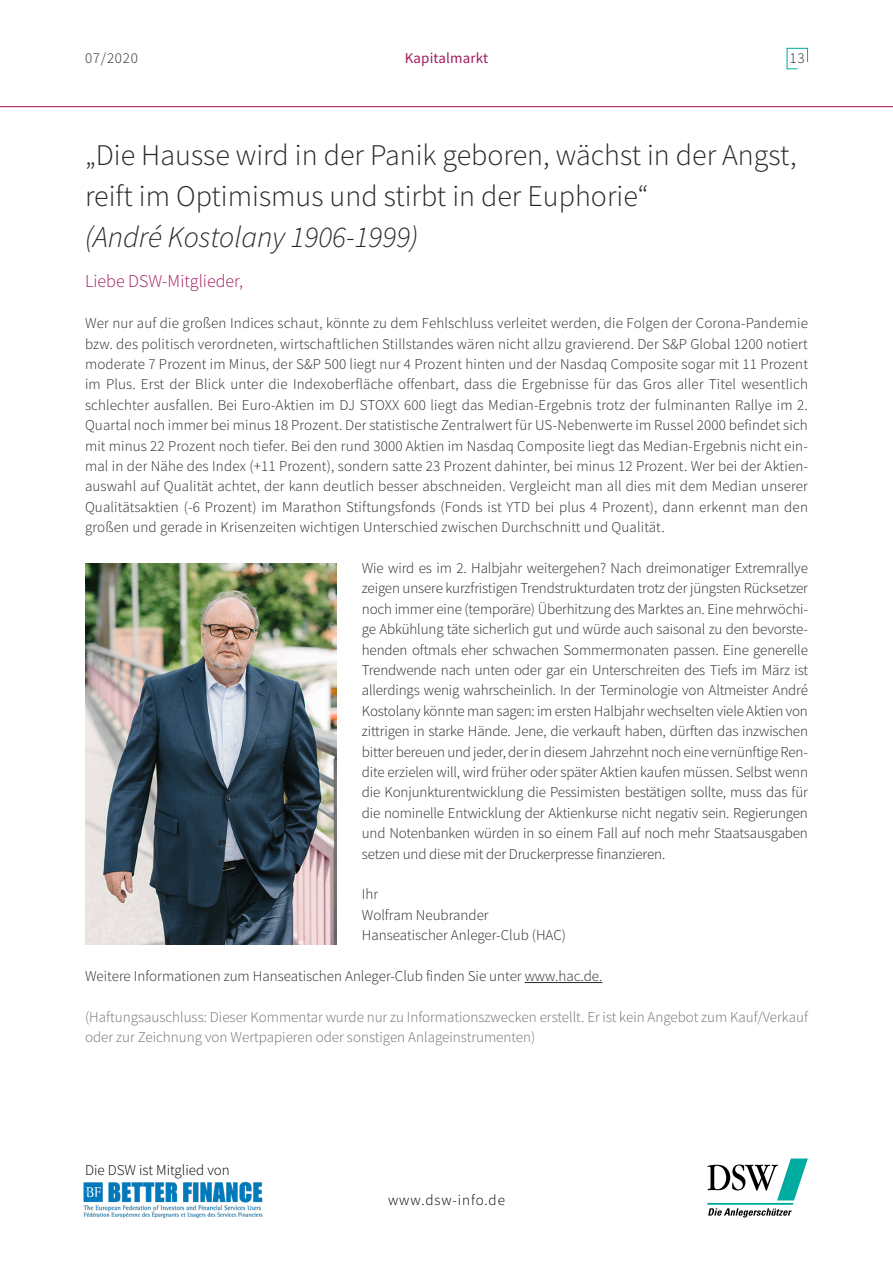
<style>
.page{position:relative;width:893px;height:1263px;background:#fff}
.page>*{position:absolute;margin:0;border:0;box-sizing:border-box;transform-origin:0 0}
.HAUPT{font:300 30px/40.8px "Source Sans Pro";color:#282827}
.Fließtext_DSW_Newsle{font:300 18px "Source Sans Pro";color:#a11c5f}
.Fließtext_DSW_Newsle-2{font:300 15px/20.4px "Source Sans Pro";color:#282827;text-align:justify}
.Fließtext_DSW_Newsle-3{font:300 15px/20.4px "Source Sans Pro";color:#6f6f6e}
.t1{font:300 15px "Source Sans Pro";color:#000}
.t2{font:300 15px "Source Sans Pro";letter-spacing:.06em;color:#000}
.t3{font:15px "Source Sans Pro";letter-spacing:.01em;color:#a11c5f}
.s1{font-style:italic}
</style>
<div class="page">
<svg style="left:786px;top:48px;width:22px;height:22px"></svg>
<hr style="left:0;top:106px;width:893px;height:1px;background:#9d1057">
<svg style="left:707px;top:1158px;width:101px;height:59px"></svg>
<img style="left:83px;top:1182px;width:180px;height:36px">
<hr style="left:525px;top:982px;width:77px;height:1px;background:#282827">
<img style="left:85px;top:564px;width:252px;height:380px">
<p class="Fließtext_DSW_Newsle-2" style="left:85px;top:48px;width:54px">07/2020</p>
<p class="t3" style="left:405px;top:48px;width:85px">Kapitalmarkt</p>
<p class="Fließtext_DSW_Newsle-2" style="left:790px;top:48px;width:17px">13</p>
<p class="HAUPT" style="left:85px;top:135px;width:713px">„Die Hausse wird in der Panik geboren, wächst in der Angst, reift im Optimismus und stirbt in der Euphorie“<br><span class="s1">(André Kostolany 1906-1999)</span></p>
<p class="Fließtext_DSW_Newsle" style="left:85px;top:270px;width:160px">Liebe DSW-Mitglieder,</p>
<p class="Fließtext_DSW_Newsle-2" style="left:85px;top:313px;width:724px">Wer nur auf die großen Indices schaut, könnte zu dem Fehlschluss verleitet werden, die Folgen der Corona-Pandemie bzw. des politisch verordneten, wirtschaftlichen Stillstandes wären nicht allzu gravierend. Der S&amp;P Global 1200 notiert moderate 7 Prozent im Minus, der S&amp;P 500 liegt nur 4 Prozent hinten und der Nasdaq Composite sogar mit 11 Prozent im Plus. Erst der Blick unter die Indexoberfläche offenbart, dass die Ergebnisse für das Gros aller Titel wesentlich schlechter ausfallen. Bei Euro-Aktien im DJ STOXX 600 liegt das Median-Ergebnis trotz der fulminanten Rallye im 2.<br>Quartal noch immer bei minus 18 Prozent. Der statistische Zentralwert für US-Nebenwerte im Russel 2000 befindet sich mit minus 22 Prozent noch tiefer. Bei den rund 3000 Aktien im Nasdaq Composite liegt das Median-Ergebnis nicht ein&shy;mal in der Nähe des Index (+11 Prozent), sondern satte 23 Prozent dahinter, bei minus 12 Prozent. Wer bei der Aktien&shy;auswahl auf Qualität achtet, der kann deutlich besser abschneiden. Vergleicht man all dies mit dem Median unserer Qualitätsaktien (-6 Prozent) im Marathon Stiftungsfonds (Fonds ist YTD bei plus 4 Prozent), dann erkennt man den großen und gerade in Krisenzeiten wichtigen Unterschied zwischen Durchschnitt und Qualität.</p>
<p class="Fließtext_DSW_Newsle-2" style="left:362px;top:558px;width:448px">Wie wird es im 2. Halbjahr weitergehen? Nach dreimonatiger Extremrallye zeigen unsere kurzfristigen Trendstrukturdaten trotz der jüngsten Rücksetzer noch immer eine (temporäre) Überhitzung des Marktes an. Eine mehrwöchi&shy;ge Abkühlung täte sicherlich gut und würde auch saisonal zu den bevorste&shy;henden oftmals eher schwachen Sommermonaten passen. Eine generelle Trendwende nach unten oder gar ein Unterschreiten des Tiefs im März ist allerdings wenig wahrscheinlich. In der Terminologie von Altmeister André Kostolany könnte man sagen: im ersten Halbjahr wechselten viele Aktien von zittrigen in starke Hände. Jene, die verkauft haben, dürften das inzwischen bitter bereuen und jeder, der in diesem Jahrzehnt noch eine vernünftige Ren&shy;dite erzielen will, wird früher oder später Aktien kaufen müssen. Selbst wenn die Konjunkturentwicklung die Pessimisten bestätigen sollte, muss das für die nominelle Entwicklung der Aktienkurse nicht negativ sein. Regierungen und Notenbanken würden in so einem Fall auf noch mehr Staatsausgaben setzen und diese mit der Druckerpresse finanzieren.</p>
<p class="Fließtext_DSW_Newsle-2" style="left:362px;top:884px;width:18px">Ihr</p>
<p class="Fließtext_DSW_Newsle-2" style="left:362px;top:905px;width:128px">Wolfram Neubrander</p>
<p class="Fließtext_DSW_Newsle-2" style="left:362px;top:925px;width:206px">Hanseatischer Anleger-Club (HAC)</p>
<p class="Fließtext_DSW_Newsle-2" style="left:85px;top:966px;width:519px">Weitere Informationen zum Hanseatischen Anleger-Club finden Sie unter www.hac.de.</p>
<p class="Fließtext_DSW_Newsle-3" style="left:85px;top:1007px;width:724px">(Haftungsauschluss: Dieser Kommentar wurde nur zu Informationszwecken erstellt. Er ist kein Angebot zum Kauf/Verkauf oder zur Zeichnung von Wertpapieren oder sonstigen Anlageinstrumenten)</p>
<p class="t1" style="left:85px;top:1161px;width:146px">Die DSW ist Mitglied von</p>
<p class="t2" style="left:388px;top:1191px;width:118px">www.dsw-info.de</p>
</div>
